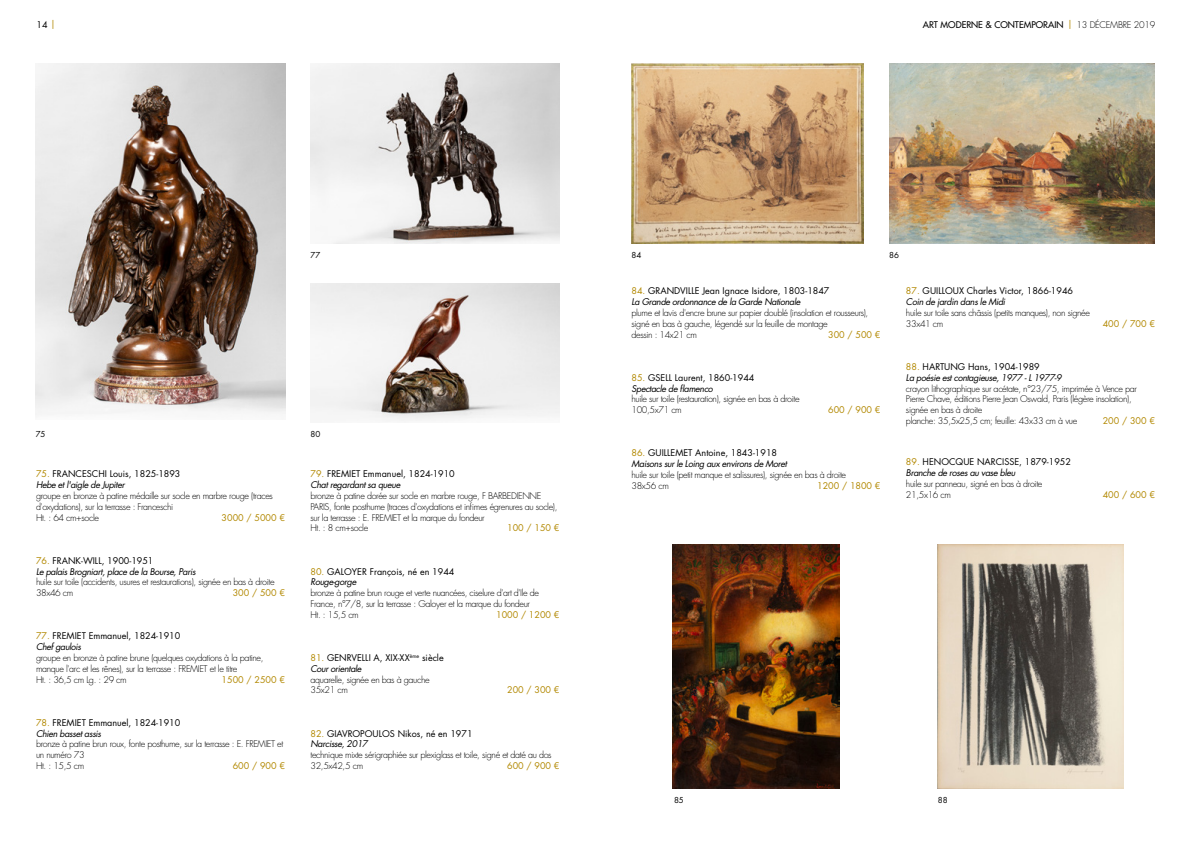
<style>
.page{position:relative;width:1191px;height:842px;background:#fff}
.page>*{position:absolute;margin:0;border:0;box-sizing:border-box;transform-origin:0 0}
.t1{font:300 9px/10.8px "Futura Std";letter-spacing:-.04em;color:#000}
.t2{font:9px/10.8px "Futura Std";color:#000}
.t3{font:italic 9px/10.8px "Futura Std";letter-spacing:-.04em;color:#000}
.t4{font:9px "Futura Std";color:#b28800}
.t5{font:9px "Futura";color:#000}
.t6{font:8px "Futura Std";color:#000}
.s1{color:#b28800}
.s2{font-family:"Futura Std";color:#b28800}
.s3{font-family:"Futura CE";font-weight:300}
.s4{font-style:italic}
.s5{font-style:normal;color:#b28800}
.s6{font-style:normal}
</style>
<div class="page">
<img style="left:36px;top:63px;width:249px;height:352px">
<img style="left:310px;top:283px;width:249px;height:138px">
<img style="left:310px;top:63px;width:249px;height:180px">
<img style="left:631px;top:63px;width:233px;height:180px">
<img style="left:889px;top:63px;width:266px;height:180px">
<img style="left:937px;top:544px;width:186px;height:244px">
<img style="left:672px;top:544px;width:167px;height:244px">
<p class="t2" style="left:36px;top:19px;width:20px">14 <span class="s1">|</span></p>
<p class="t5" style="left:922px;top:19px;width:234px">ART MODERNE &amp; CONTEMPORAIN <span class="s2">|</span> <span class="s3">13 DÉCEMBRE 2019</span></p>
<p class="t6" style="left:310px;top:250px;width:11px">77</p>
<p class="t6" style="left:631px;top:250px;width:11px">84</p>
<p class="t6" style="left:889px;top:250px;width:11px">86</p>
<p class="t6" style="left:36px;top:429px;width:11px">75</p>
<p class="t6" style="left:310px;top:429px;width:11px">80</p>
<p class="t2" style="left:36px;top:469px;width:146px"><span class="s1">75.</span> FRANCESCHI Louis, 1825-1893<br><span class="s4">Hebe et l'aigle de Jupiter</span></p>
<p class="t1" style="left:36px;top:490px;width:238px">groupe en bronze à patine médaille sur socle en marbre rouge (traces d'oxydations), sur la terrasse : Franceschi<br>Ht. : 64 cm+socle</p>
<p class="t4" style="left:222px;top:511px;width:65px">3000 / 5000 €</p>
<p class="t3" style="left:36px;top:555px;width:161px"><span class="s5">76.</span> <span class="s6">FRANK-WILL, 1900-1951<br></span>Le palais Brogniart, place de la Bourse, Paris</p>
<p class="t1" style="left:36px;top:577px;width:240px">huile sur toile (accidents, usures et restaurations), signée en bas à droite<br>38x46 cm</p>
<p class="t4" style="left:233px;top:587px;width:54px">300 / 500 €</p>
<p class="t2" style="left:36px;top:631px;width:146px"><span class="s1">77.</span> FREMIET Emmanuel, 1824-1910<br><span class="s4">Chef gaulois</span></p>
<p class="t1" style="left:36px;top:652px;width:229px">groupe en bronze à patine brune (quelques oxydations à la patine, manque l'arc et les rênes), sur la terrasse : FREMIET et le titre<br>Ht. : 36,5 cm Lg. : 29 cm</p>
<p class="t4" style="left:222px;top:673px;width:65px">1500 / 2500 €</p>
<p class="t2" style="left:36px;top:717px;width:146px"><span class="s1">78.</span> FREMIET Emmanuel, 1824-1910<br><span class="s4">Chien basset assis</span></p>
<p class="t1" style="left:36px;top:739px;width:249px">bronze à patine brun roux, fonte posthume, sur la terrasse : E. FREMIET et un numéro 73<br>Ht. : 15,5 cm</p>
<p class="t4" style="left:233px;top:760px;width:54px">600 / 900 €</p>
<p class="t2" style="left:310px;top:469px;width:146px"><span class="s1">79.</span> FREMIET Emmanuel, 1824-1910<br><span class="s4">Chat regardant sa queue</span></p>
<p class="t1" style="left:310px;top:490px;width:248px">bronze à patine dorée sur socle en marbre rouge, F BARBEDIENNE PARIS, fonte posthume (traces d'oxydations et infimes égrenures au socle), sur la terrasse : E. FREMIET et la marque du fondeur<br>Ht. : 8 cm+socle</p>
<p class="t4" style="left:507px;top:522px;width:54px">100 / 150 €</p>
<p class="t2" style="left:310px;top:566px;width:145px"><span class="s1">80.</span> GALOYER François, né en 1944<br><span class="s4">Rouge-gorge</span></p>
<p class="t1" style="left:310px;top:588px;width:230px">bronze à patine brun rouge et verte nuancées, ciselure d'art d'Ile de<br>France, n°7/8, sur la terrasse : Galoyer et la marque du fondeur<br>Ht. : 15,5 cm</p>
<p class="t4" style="left:496px;top:609px;width:65px">1000 / 1200 €</p>
<p class="t2" style="left:310px;top:652px;width:135px"><span class="s1">81.</span> GENRVELLI A, XIX-XX<sup>ème</sup> siècle<br><span class="s4">Cour orientale</span></p>
<p class="t1" style="left:310px;top:674px;width:121px">aquarelle, signée en bas à gauche<br>35x21 cm</p>
<p class="t4" style="left:507px;top:684px;width:54px">200 / 300 €</p>
<p class="t2" style="left:310px;top:728px;width:164px"><span class="s1">82.</span> GIAVROPOULOS Nikos, né en 1971<br><span class="s4">Narcisse, 2017</span></p>
<p class="t1" style="left:310px;top:750px;width:243px">technique mixte sérigraphiée sur plexiglass et toile, signé et daté au dos<br>32,5x42,5 cm</p>
<p class="t4" style="left:507px;top:760px;width:54px">600 / 900 €</p>
<p class="t2" style="left:631px;top:286px;width:199px"><span class="s1">84.</span> GRANDVILLE Jean Ignace Isidore, 1803-1847<br><span class="s4">La Grande ordonnance de la Garde Nationale</span></p>
<p class="t1" style="left:631px;top:308px;width:238px">plume et lavis d'encre brune sur papier doublé (insolation et rousseurs), signé en bas à gauche, légendé sur la feuille de montage<br>dessin : 14x21 cm</p>
<p class="t4" style="left:828px;top:329px;width:54px">300 / 500 €</p>
<p class="t2" style="left:631px;top:372px;width:124px"><span class="s1">85.</span> GSELL Laurent, 1860-1944<br><span class="s4">Spectacle de flamenco</span></p>
<p class="t1" style="left:631px;top:394px;width:170px">huile sur toile (restauration), signée en bas à droite<br>100,5x71 cm</p>
<p class="t4" style="left:828px;top:404px;width:54px">600 / 900 €</p>
<p class="t3" style="left:631px;top:448px;width:157px"><span class="s5">86.</span> <span class="s6">GUILLEMET Antoine, 1843-1918<br></span>Maisons sur le Loing aux environs de Moret</p>
<p class="t1" style="left:631px;top:470px;width:216px">huile sur toile (petit manque et salissures), signée en bas à droite<br>38x56 cm</p>
<p class="t4" style="left:817px;top:480px;width:65px">1200 / 1800 €</p>
<p class="t2" style="left:906px;top:286px;width:169px"><span class="s1">87.</span> GUILLOUX Charles Victor, 1866-1946<br><span class="s4">Coin de jardin dans le Midi</span></p>
<p class="t1" style="left:906px;top:308px;width:186px">huile sur toile sans châssis (petits manques), non signée<br>33x41 cm</p>
<p class="t4" style="left:1102px;top:318px;width:54px">400 / 700 €</p>
<p class="t3" style="left:906px;top:361px;width:157px"><span class="s5">88.</span> <span class="s6">HARTUNG Hans, 1904-1989<br></span>La poésie est contagieuse, 1977 - L 1977-9</p>
<p class="t1" style="left:906px;top:383px;width:233px">crayon lithographique sur acétate, n°23/75, imprimée à Vence par Pierre Chave, éditions Pierre Jean Oswald, Paris (légère insolation), signée en bas à droite<br>planche: 35,5x25,5 cm; feuille: 43x33 cm à vue</p>
<p class="t4" style="left:1102px;top:415px;width:54px">200 / 300 €</p>
<p class="t2" style="left:906px;top:457px;width:166px"><span class="s1">89.</span> HENOCQUE NARCISSE, 1879-1952<br><span class="s4">Branche de roses au vase bleu</span></p>
<p class="t1" style="left:906px;top:478px;width:138px">huile sur panneau, signé en bas à droite<br>21,5x16 cm</p>
<p class="t4" style="left:1102px;top:489px;width:54px">400 / 600 €</p>
<p class="t6" style="left:674px;top:795px;width:11px">85</p>
<p class="t6" style="left:937px;top:795px;width:11px">88</p>
</div>
